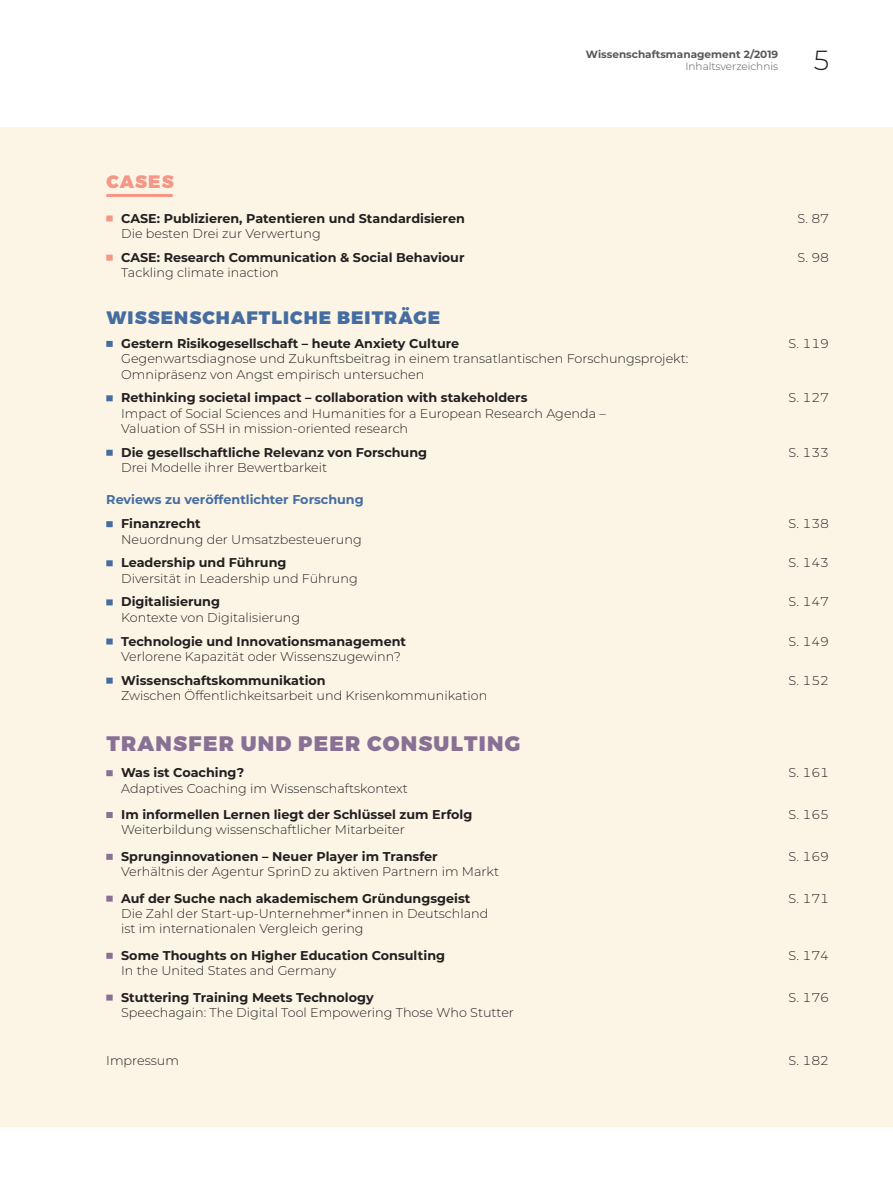
<style>
.page{position:relative;width:893px;height:1191px;background:#fff}
.page>*{position:absolute;margin:0;border:0;box-sizing:border-box;transform-origin:0 0}
.t1{font:300 27.6px "Montserrat";color:#231f20}
.t2{font:900 21px "Montserrat";letter-spacing:.06em;color:#897196}
.t3{font:900 18px "Montserrat";letter-spacing:.06em;color:#456da2}
.t4{font:900 18px "Montserrat";letter-spacing:.06em;color:#f59687}
.t5{font:300 12.75px/15.3px "Montserrat";color:#231f20}
.t6{font:700 12.75px "Montserrat";color:#231f20}
.t7{font:700 12.75px "Montserrat";color:#456da2}
.t8{font:700 10.5px "Montserrat";color:#57585a}
.t9{font:300 10.5px "Montserrat";color:#57585a}
</style>
<div class="page">
<div style="left:0;top:128px;width:893px;height:999px;background:#fcf5e6"></div>
<hr style="left:106px;top:194px;width:67px;height:3px;background:#f59687">
<div style="left:106px;top:215px;width:7px;height:6px;background:#f59687"></div>
<div style="left:106px;top:255px;width:7px;height:6px;background:#f59687"></div>
<div style="left:106px;top:341px;width:7px;height:6px;background:#456da2"></div>
<div style="left:106px;top:395px;width:7px;height:6px;background:#456da2"></div>
<div style="left:106px;top:450px;width:7px;height:6px;background:#456da2"></div>
<div style="left:106px;top:521px;width:7px;height:6px;background:#456da2"></div>
<div style="left:106px;top:560px;width:7px;height:6px;background:#456da2"></div>
<div style="left:106px;top:599px;width:7px;height:6px;background:#456da2"></div>
<div style="left:106px;top:638px;width:7px;height:6px;background:#456da2"></div>
<div style="left:106px;top:677px;width:7px;height:6px;background:#456da2"></div>
<div style="left:106px;top:770px;width:7px;height:6px;background:#897196"></div>
<div style="left:106px;top:812px;width:7px;height:6px;background:#897196"></div>
<div style="left:106px;top:854px;width:7px;height:6px;background:#897196"></div>
<div style="left:106px;top:895px;width:7px;height:6px;background:#897196"></div>
<div style="left:106px;top:952px;width:7px;height:6px;background:#897196"></div>
<div style="left:106px;top:994px;width:7px;height:6px;background:#897196"></div>
<p class="t8" style="left:586px;top:47px;width:194px">Wissenschaftsmanagement 2/2019</p>
<p class="t9" style="left:685px;top:60px;width:94px">Inhaltsverzeichnis</p>
<h1 class="t1" style="left:814px;top:42px;width:17px">5</h1>
<h3 class="t4" style="left:106px;top:170px;width:69px">CASES</h3>
<p class="t6" style="left:121px;top:209px;width:345px">CASE: Publizieren, Patentieren und Standardisieren</p>
<p class="t5" style="left:797px;top:210px;width:33px">S. 87</p>
<p class="t5" style="left:121px;top:225px;width:201px">Die besten Drei zur Verwertung</p>
<p class="t6" style="left:121px;top:248px;width:345px">CASE: Research Communication &amp; Social Behaviour</p>
<p class="t5" style="left:797px;top:249px;width:33px">S. 98</p>
<p class="t5" style="left:121px;top:264px;width:159px">Tackling climate inaction</p>
<h3 class="t3" style="left:106px;top:306px;width:335px">WISSENSCHAFTLICHE BEITRÄGE</h3>
<p class="t6" style="left:121px;top:334px;width:340px">Gestern Risikogesellschaft – heute Anxiety Culture</p>
<p class="t5" style="left:789px;top:335px;width:42px">S. 119</p>
<p class="t5" style="left:121px;top:351px;width:569px">Gegenwartsdiagnose und Zukunftsbeitrag in einem transatlantischen Forschungsprojekt:<br>Omnipräsenz von Angst empirisch untersuchen</p>
<p class="t6" style="left:121px;top:389px;width:408px">Rethinking societal impact – collaboration with stakeholders</p>
<p class="t5" style="left:789px;top:390px;width:42px">S. 127</p>
<p class="t5" style="left:121px;top:405px;width:486px">Impact of Social Sciences and Humanities for a European Research Agenda –<br>Valuation of SSH in mission-oriented research</p>
<p class="t6" style="left:121px;top:443px;width:308px">Die gesellschaftliche Relevanz von Forschung</p>
<p class="t5" style="left:789px;top:444px;width:42px">S. 133</p>
<p class="t5" style="left:121px;top:459px;width:208px">Drei Modelle ihrer Bewertbarkeit</p>
<p class="t7" style="left:106px;top:491px;width:259px">Reviews zu veröffentlichter Forschung</p>
<p class="t6" style="left:121px;top:514px;width:81px">Finanzrecht</p>
<p class="t5" style="left:789px;top:515px;width:42px">S. 138</p>
<p class="t5" style="left:121px;top:531px;width:242px">Neuordnung der Umsatzbesteuerung</p>
<p class="t6" style="left:121px;top:553px;width:167px">Leadership und Führung</p>
<p class="t5" style="left:789px;top:555px;width:42px">S. 143</p>
<p class="t5" style="left:121px;top:570px;width:238px">Diversität in Leadership und Führung</p>
<p class="t6" style="left:121px;top:593px;width:100px">Digitalisierung</p>
<p class="t5" style="left:789px;top:594px;width:42px">S. 147</p>
<p class="t5" style="left:121px;top:609px;width:180px">Kontexte von Digitalisierung</p>
<p class="t6" style="left:121px;top:632px;width:286px">Technologie und Innovationsmanagement</p>
<p class="t5" style="left:789px;top:633px;width:42px">S. 149</p>
<p class="t5" style="left:121px;top:648px;width:281px">Verlorene Kapazität oder Wissenszugewinn?</p>
<p class="t6" style="left:121px;top:671px;width:206px">Wissenschaftskommunikation</p>
<p class="t5" style="left:789px;top:672px;width:42px">S. 152</p>
<p class="t5" style="left:121px;top:687px;width:368px">Zwischen Öffentlichkeitsarbeit und Krisenkommunikation</p>
<h2 class="t2" style="left:106px;top:730px;width:415px">TRANSFER UND PEER CONSULTING</h2>
<p class="t6" style="left:121px;top:763px;width:125px">Was ist Coaching?</p>
<p class="t5" style="left:789px;top:764px;width:42px">S. 161</p>
<p class="t5" style="left:121px;top:780px;width:288px">Adaptives Coaching im Wissenschaftskontext</p>
<p class="t6" style="left:121px;top:805px;width:353px">Im informellen Lernen liegt der Schlüssel zum Erfolg</p>
<p class="t5" style="left:789px;top:806px;width:42px">S. 165</p>
<p class="t5" style="left:121px;top:822px;width:285px">Weiterbildung wissenschaftlicher Mitarbeiter</p>
<p class="t6" style="left:121px;top:847px;width:318px">Sprunginnovationen – Neuer Player im Transfer</p>
<p class="t5" style="left:789px;top:848px;width:42px">S. 169</p>
<p class="t5" style="left:121px;top:863px;width:379px">Verhältnis der Agentur SprinD zu aktiven Partnern im Markt</p>
<p class="t6" style="left:121px;top:889px;width:351px">Auf der Suche nach akademischem Gründungsgeist</p>
<p class="t5" style="left:789px;top:890px;width:42px">S. 171</p>
<p class="t5" style="left:121px;top:905px;width:369px">Die Zahl der Start-up-Unternehmer*innen in Deutschland ist im internationalen Vergleich gering</p>
<p class="t6" style="left:121px;top:946px;width:325px">Some Thoughts on Higher Education Consulting</p>
<p class="t5" style="left:789px;top:947px;width:42px">S. 174</p>
<p class="t5" style="left:121px;top:962px;width:217px">In the United States and Germany</p>
<p class="t6" style="left:121px;top:988px;width:254px">Stuttering Training Meets Technology</p>
<p class="t5" style="left:789px;top:989px;width:42px">S. 176</p>
<p class="t5" style="left:121px;top:1004px;width:394px">Speechagain: The Digital Tool Empowering Those Who Stutter</p>
<p class="t5" style="left:106px;top:1052px;width:74px">Impressum</p>
<p class="t5" style="left:789px;top:1052px;width:42px">S. 182</p>
</div>
